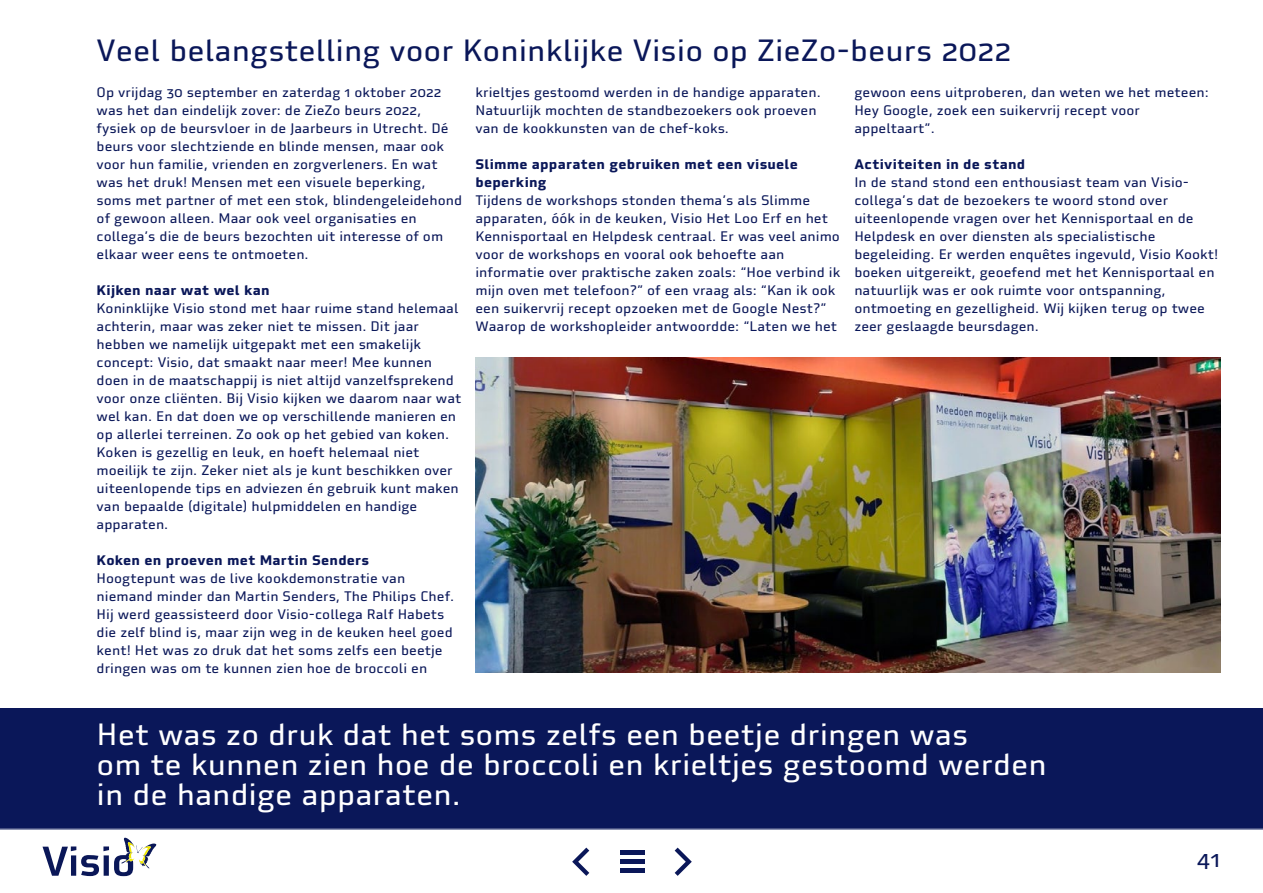
<style>
.page{position:relative;width:1263px;height:893px;background:#fff}
.page>*{position:absolute;margin:0;border:0;box-sizing:border-box;transform-origin:0 0}
.t1{font:30px/30px "Utility OT";color:#fff}
.kop_c_20{font:30px "Utility OT";color:#0a1759}
.t2{font:22.5px "Utility OT";color:#0a1759}
.plat{font:13.5px/18px "Utility OT";color:#0a1759}
.tussenkop_-_vet_in_p{font:700 13.5px/18px "Utility OT";letter-spacing:.015em;color:#0a1759}
</style>
<div class="page">
<svg style="left:675px;top:848px;width:17px;height:28px"></svg>
<svg style="left:572px;top:848px;width:17px;height:28px"></svg>
<svg style="left:43px;top:838px;width:113px;height:38px"></svg>
<div style="left:620px;top:850px;width:24px;height:5px;background:#0a1759"></div>
<hr style="left:620px;top:860px;width:24px;height:4px;background:#0a1759">
<hr style="left:620px;top:869px;width:24px;height:4px;background:#0a1759">
<div style="left:0;top:709px;width:1263px;height:120px;background:#0a1759"></div>
<img style="left:475px;top:358px;width:745px;height:315px">
<hr style="left:0;top:829px;width:1263px;height:1px;background:#858bac">
<h2 class="kop_c_20" style="left:97px;top:32px;width:916px">Veel belangstelling voor Koninklijke Visio op ZieZo-beurs 2022</h2>
<p class="plat" style="left:97px;top:83px;width:367px">Op vrijdag 30 september en zaterdag 1 oktober 2022 was het dan eindelijk zover: de ZieZo beurs 2022, fysiek op de beursvloer in de Jaarbeurs in Utrecht. Dé beurs voor slechtziende en blinde mensen, maar ook voor hun familie, vrienden en zorgverleners. En wat was het druk! Mensen met een visuele beperking, soms met partner of met een stok, blindengeleidehond of gewoon alleen. Maar ook veel organisaties en collega’s die de beurs bezochten uit interesse of om elkaar weer eens te ontmoeten.</p>
<p class="tussenkop_-_vet_in_p" style="left:97px;top:281px;width:174px">Kijken naar wat wel kan</p>
<p class="plat" style="left:97px;top:299px;width:366px">Koninklijke Visio stond met haar ruime stand helemaal achterin, maar was zeker niet te missen. Dit jaar hebben we namelijk uitgepakt met een smakelijk concept: Visio, dat smaakt naar meer! Mee kunnen doen in de maatschappij is niet altijd vanzelfsprekend voor onze cliënten. Bij Visio kijken we daarom naar wat wel kan. En dat doen we op verschillende manieren en op allerlei terreinen. Zo ook op het gebied van koken.<br>Koken is gezellig en leuk, en hoeft helemaal niet moeilijk te zijn. Zeker niet als je kunt beschikken over uiteenlopende tips en adviezen én gebruik kunt maken van bepaalde (digitale) hulpmiddelen en handige apparaten.</p>
<p class="tussenkop_-_vet_in_p" style="left:97px;top:551px;width:274px">Koken en proeven met Martin Senders</p>
<p class="plat" style="left:97px;top:569px;width:359px">Hoogtepunt was de live kookdemonstratie van niemand minder dan Martin Senders, The Philips Chef.<br>Hij werd geassisteerd door Visio-collega Ralf Habets die zelf blind is, maar zijn weg in de keuken heel goed kent! Het was zo druk dat het soms zelfs een beetje dringen was om te kunnen zien hoe de broccoli en</p>
<p class="plat" style="left:475px;top:83px;width:347px">krieltjes gestoomd werden in de handige apparaten.<br>Natuurlijk mochten de standbezoekers ook proeven van de kookkunsten van de chef-koks.</p>
<p class="tussenkop_-_vet_in_p" style="left:475px;top:155px;width:324px">Slimme apparaten gebruiken met een visuele beperking</p>
<p class="plat" style="left:475px;top:191px;width:366px">Tijdens de workshops stonden thema’s als Slimme apparaten, óók in de keuken, Visio Het Loo Erf en het Kennisportaal en Helpdesk centraal. Er was veel animo voor de workshops en vooral ook behoefte aan informatie over praktische zaken zoals: “Hoe verbind ik mijn oven met telefoon?” of een vraag als: “Kan ik ook een suikervrij recept opzoeken met de Google Nest?” Waarop de workshopleider antwoordde: “Laten we het</p>
<p class="plat" style="left:854px;top:83px;width:356px">gewoon eens uitproberen, dan weten we het meteen:<br>Hey Google, zoek een suikervrij recept voor appeltaart”.</p>
<p class="tussenkop_-_vet_in_p" style="left:854px;top:155px;width:172px">Activiteiten in de stand</p>
<p class="plat" style="left:854px;top:173px;width:366px">In de stand stond een enthousiast team van Visio&shy;collega’s dat de bezoekers te woord stond over uiteenlopende vragen over het Kennisportaal en de Helpdesk en over diensten als specialistische begeleiding. Er werden enquêtes ingevuld, Visio Kookt! boeken uitgereikt, geoefend met het Kennisportaal en natuurlijk was er ook ruimte voor ontspanning, ontmoeting en gezelligheid. Wij kijken terug op twee zeer geslaagde beursdagen.</p>
<h1 class="t1" style="left:97px;top:719px;width:952px">Het was zo druk dat het soms zelfs een beetje dringen was<br>om te kunnen zien hoe de broccoli en krieltjes gestoomd werden in de handige apparaten.</h1>
<h2 class="t2" style="left:1197px;top:845px;width:25px">41</h2>
</div>
